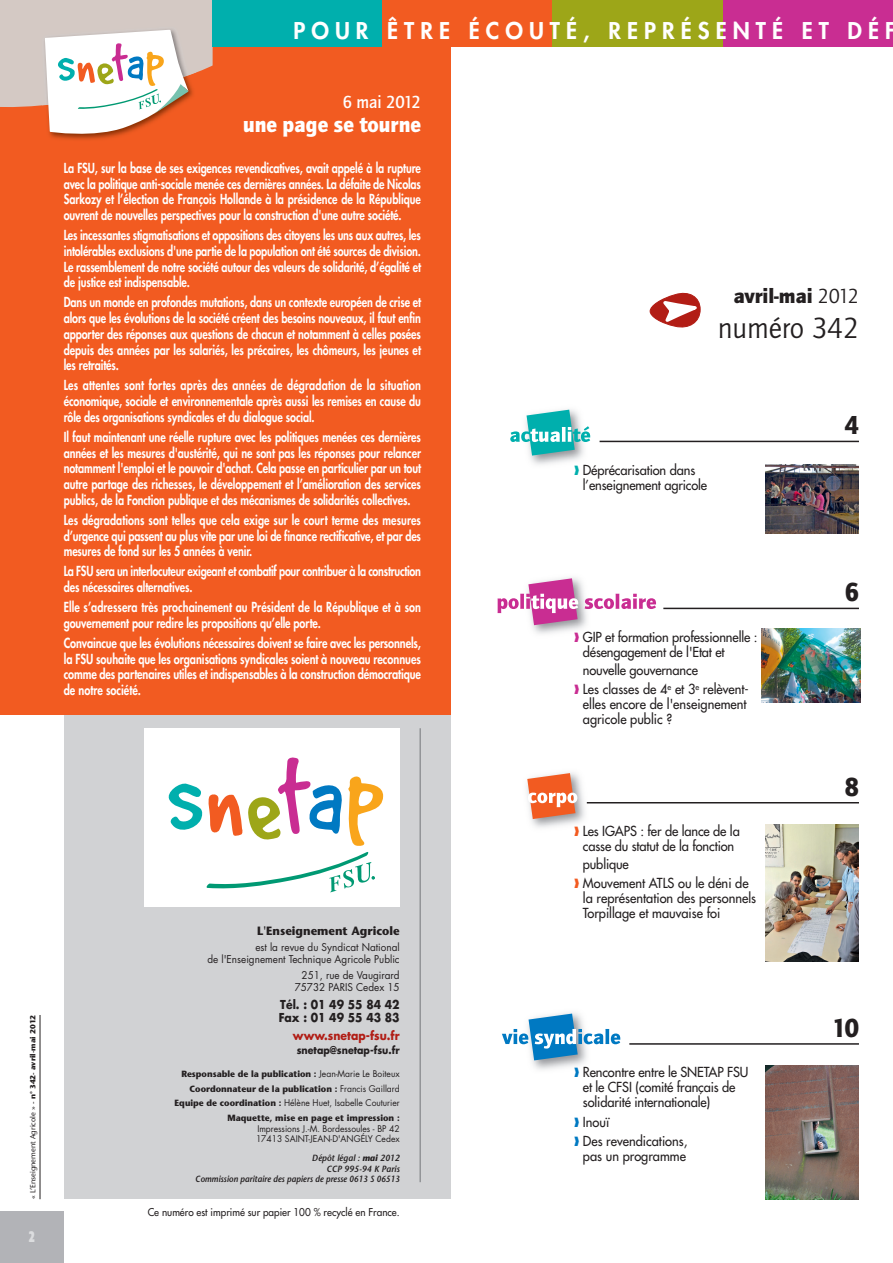
<style>
.page{position:relative;width:893px;height:1263px;background:#fff}
.page>*{position:absolute;margin:0;border:0;box-sizing:border-box;transform-origin:0 0}
.t1{font:30px "Quay Itc T";letter-spacing:-.005em;color:#231f20}
.t2{font:900 27px "Quay Itc T";color:#231f20;scale:.9 1}
.t3{font:800 22.5px "Futura";letter-spacing:.27em;color:#fff}
.t4{font:900 22.5px "Quay Itc T";color:#fff;scale:.95 1}
.t5{font:900 21px "Quay Itc T";letter-spacing:-.005em;color:#231f20}
.t6{font:700 18px "Quay Itc T";color:#fff;scale:.95 1}
.t7{font:900 condensed 15px "Flyer";color:#dcdddf;scale:.9 1}
.t8{font:800 13.5px/15.8px "Futura";letter-spacing:-.01em;color:#fff;text-align:justify;scale:.8 1}
.t9{font:13.5px/15px "Futura";letter-spacing:-.01em;color:#231f20;scale:.95 1}
.t10{font:800 13.5px/15.8px "Futura";letter-spacing:-.01em;color:#fff;text-align:justify;scale:.81 1}
.t11{font:700 12px/13.5px "Futura";color:#231f20;scale:.9 1}
.t12{font:700 12px "Stone Sans";color:#231f20;scale:.95 1}
.t13{font:700 12px "Futura";color:#b11d15;scale:.9 1}
.t14{font:10.5px/12px "Futura";color:#231f20;text-align:right;scale:.95 1}
.t15{font:10.5px "Futura";color:#231f20;scale:.95 1}
.t16{font:700 10.5px "Futura";color:#231f20;scale:.9 1}
.t17{font:700 9px/14.7px "Stone Sans";color:#231f20;text-align:right;scale:.95 1}
.t18{font:9px/10.5px "Futura";color:#231f20;scale:.95 1}
.t19{font:italic 600 9px/10.5px "Stone Sans";color:#231f20;text-align:right;scale:.95 1}
.t20{font:7.5px "Stone Sans";color:#231f20}
.s1{font-weight:700}
.s2{font-family:"Futura";font-weight:400}
.s3{font-family:"Stone Sans";font-weight:700}
.s4{font-weight:400}
.s5{color:#00afad}
.s6{color:#c92d92}
.s7{color:#f25b21}
.s8{color:#0079c2}
</style>
<div class="page">
<div style="left:64px;top:700px;width:387px;height:499px;background:#d1d2d4"></div>
<hr style="left:419px;top:728px;width:2px;height:454px;background:#939598">
<div style="left:145px;top:728px;width:255px;height:179px;background:#fff"></div>
<svg style="left:168px;top:757px;width:215px;height:135px"></svg>
<div style="left:0;top:0;width:451px;height:714px;background:#f25b21"></div>
<hr style="left:40px;top:1015px;width:1px;height:184px;background:#231f20">
<div style="left:723px;top:0;width:170px;height:47px;background:#c92d92"></div>
<div style="left:213px;top:0;width:170px;height:47px;background:#00afad"></div>
<div style="left:383px;top:0;width:170px;height:47px;background:#f25b21"></div>
<div style="left:553px;top:0;width:170px;height:47px;background:#9da618"></div>
<svg style="left:0;top:0;width:213px;height:138px"></svg>
<div style="left:0;top:1212px;width:64px;height:51px;background:#b2b3b7"></div>
<svg style="left:649px;top:292px;width:52px;height:36px"></svg>
<img style="left:530px;top:409px;width:52px;height:56px">
<svg style="left:510px;top:410px;width:80px;height:46px"></svg>
<hr style="left:600px;top:441px;width:259px;height:1px;background:#231f20">
<img style="left:532px;top:577px;width:55px;height:57px">
<svg style="left:497px;top:578px;width:81px;height:47px"></svg>
<svg style="left:585px;top:594px;width:71px;height:15px"></svg>
<hr style="left:663px;top:608px;width:196px;height:1px;background:#231f20">
<img style="left:526px;top:772px;width:63px;height:56px">
<svg style="left:527px;top:773px;width:50px;height:46px"></svg>
<hr style="left:587px;top:802px;width:272px;height:1px;background:#231f20">
<img style="left:532px;top:1060px;width:54px;height:10px">
<svg style="left:502px;top:1013px;width:118px;height:47px"></svg>
<hr style="left:629px;top:1043px;width:230px;height:2px;background:#231f20">
<img style="left:765px;top:1066px;width:94px;height:133px">
<img style="left:765px;top:825px;width:94px;height:137px">
<img style="left:762px;top:628px;width:98px;height:74px">
<img style="left:765px;top:464px;width:94px;height:70px">
<p class="t20" style="left:30px;top:1199px;width:186px;rotate:-90deg">« L’Enseignement Agricole » - <span class="s1">n° 342- avril-mai 2012</span></p>
<p class="t7" style="left:29px;top:1231px;width:8px">2</p>
<h3 class="t3" style="left:293px;top:20px;width:604px">POUR ÊTRE ÉCOUTÉ, REPRÉSENTÉ ET DÉF</h3>
<h3 class="t6" style="left:343px;top:94px;width:84px">6 mai 2012</h3>
<h3 class="t4" style="left:243px;top:115px;width:189px">une page se tourne</h3>
<p class="t8" style="left:64px;top:161px;width:448px">La FSU, sur la base de ses exigences revendicatives, avait appelé à la rupture avec la politique anti-sociale menée ces dernières années. La défaite de Nicolas Sarkozy et l’élection de François Hollande à la présidence de la République ouvrent de nouvelles perspectives pour la construction d'une autre société.</p>
<p class="t8" style="left:64px;top:228px;width:448px">Les incessantes stigmatisations et oppositions des citoyens les uns aux autres, les intolérables exclusions d'une partie de la population ont été sources de division.<br>Le rassemblement de notre société autour des valeurs de solidarité, d’égalité et de justice est indispensable.</p>
<p class="t8" style="left:64px;top:295px;width:448px">Dans un monde en profondes mutations, dans un contexte européen de crise et alors que les évolutions de la société créent des besoins nouveaux, il faut enfin apporter des réponses aux questions de chacun et notamment à celles posées depuis des années par les salariés, les précaires, les chômeurs, les jeunes et les retraités.</p>
<p class="t8" style="left:64px;top:378px;width:448px">Les attentes sont fortes après des années de dégradation de la situation économique, sociale et environnementale après aussi les remises en cause du rôle des organisations syndicales et du dialogue social.</p>
<p class="t8" style="left:64px;top:430px;width:448px">Il faut maintenant une réelle rupture avec les politiques menées ces dernières années et les mesures d'austérité, qui ne sont pas les réponses pour relancer notamment l'emploi et le pouvoir d'achat. Cela passe en particulier par un tout autre partage des richesses, le développement et l’amélioration des services publics, de la Fonction publique et des mécanismes de solidarités collectives.</p>
<p class="t8" style="left:64px;top:513px;width:448px">Les dégradations sont telles que cela exige sur le court terme des mesures d’urgence qui passent au plus vite par une loi de finance rectificative, et par des mesures de fond sur les 5 années à venir.</p>
<p class="t8" style="left:64px;top:564px;width:448px">La FSU sera un interlocuteur exigeant et combatif pour contribuer à la construction des nécessaires alternatives.</p>
<p class="t8" style="left:64px;top:600px;width:448px">Elle s’adressera très prochainement au Président de la République et à son gouvernement pour redire les propositions qu’elle porte.</p>
<p class="t10" style="left:64px;top:636px;width:442px">Convaincue que les évolutions nécessaires doivent se faire avec les personnels, la FSU souhaite que les organisations syndicales soient à nouveau reconnues comme des partenaires utiles et indispensables à la construction démocratique de notre société.</p>
<p class="t12" style="left:257px;top:926px;width:152px">L'Enseignement Agricole</p>
<p class="t14" style="left:207px;top:942px;width:204px">est la revue du Syndicat National<br>de l'Enseignement Technique Agricole Public</p>
<p class="t14" style="left:295px;top:970px;width:112px">251, rue de Vaugirard<br>75732 PARIS Cedex 15</p>
<p class="t11" style="left:279px;top:999px;width:136px">Tél. : 01 49 55 84 42<br>Fax : 01 49 55 43 83</p>
<p class="t13" style="left:293px;top:1030px;width:120px">www.snetap-fsu.fr</p>
<p class="t16" style="left:297px;top:1045px;width:116px">snetap@snetap-fsu.fr</p>
<p class="t17" style="left:181px;top:1067px;width:231px">Responsable de la publication : <span class="s2">Jean-Marie Le Boiteux<br></span>Coordonnateur de la publication : <span class="s2">Francis Gaillard</span></p>
<p class="t18" style="left:175px;top:1098px;width:238px"><span class="s3">Equipe de coordination :</span> Hélène Huet, Isabelle Couturier</p>
<p class="t17" style="left:228px;top:1112px;width:183px">Maquette, mise en page et impression :</p>
<p class="t18" style="left:256px;top:1124px;width:153px">Impressions J.-M. Bordessoules - BP 42<br>17413 SAINT-JEAN-D'ANGÉLY Cedex</p>
<p class="t19" style="left:195px;top:1154px;width:217px">Dépôt légal : <span class="s1">mai</span> 2012<br>CCP 995-94 K Paris<br>Commission paritaire des papiers de presse 0613 S 06513</p>
<p class="t15" style="left:148px;top:1207px;width:267px">Ce numéro est imprimé sur papier 100 % recyclé en France.</p>
<h3 class="t5" style="left:733px;top:288px;width:127px">avril-mai <span class="s4">2012</span></h3>
<h1 class="t1" style="left:718px;top:316px;width:143px">numéro 342</h1>
<p class="t9" style="left:583px;top:463px;width:132px;text-indent:-9px"><span class="s5">❱</span> Déprécarisation dans l’enseignement agricole</p>
<p class="t9" style="left:583px;top:630px;width:185px;text-indent:-9px"><span class="s6">❱</span> GIP et formation professionnelle : désengagement de l'Etat et</p>
<p class="t9" style="left:574px;top:661px;width:185px;line-height:19.2px;text-indent:9px">nouvelle gouvernance<br><span class="s6">❱</span> Les classes de 4<sup>e</sup> et 3<sup>e</sup> relèvent-</p>
<p class="t9" style="left:583px;top:697px;width:174px">elles encore de l'enseignement agricole public ?</p>
<p class="t9" style="left:574px;top:824px;width:176px;text-align:center"><span class="s7">❱</span> Les IGAPS : fer de lance de la casse du statut de la fonction</p>
<p class="t9" style="left:574px;top:855px;width:185px;line-height:19.2px;text-indent:9px">publique<br><span class="s7">❱</span> Mouvement ATLS ou le déni de</p>
<p class="t9" style="left:583px;top:892px;width:184px">la représentation des personnels<br>Torpillage et mauvaise foi</p>
<p class="t9" style="left:583px;top:1066px;width:176px;text-indent:-9px"><span class="s8">❱</span> Rencontre entre le SNETAP FSU et le CFSI (comité français de solidarité internationale)</p>
<p class="t9" style="left:574px;top:1113px;width:121px;line-height:19.2px"><span class="s8">❱</span> Inouï<br><span class="s8">❱</span> Des revendications,</p>
<p class="t9" style="left:583px;top:1149px;width:110px">pas un programme</p>
<h2 class="t2" style="left:845px;top:415px;width:17px">4</h2>
<h2 class="t2" style="left:845px;top:582px;width:17px">6</h2>
<h2 class="t2" style="left:845px;top:776px;width:17px">8</h2>
<h2 class="t2" style="left:832px;top:1017px;width:31px">10</h2>
</div>
